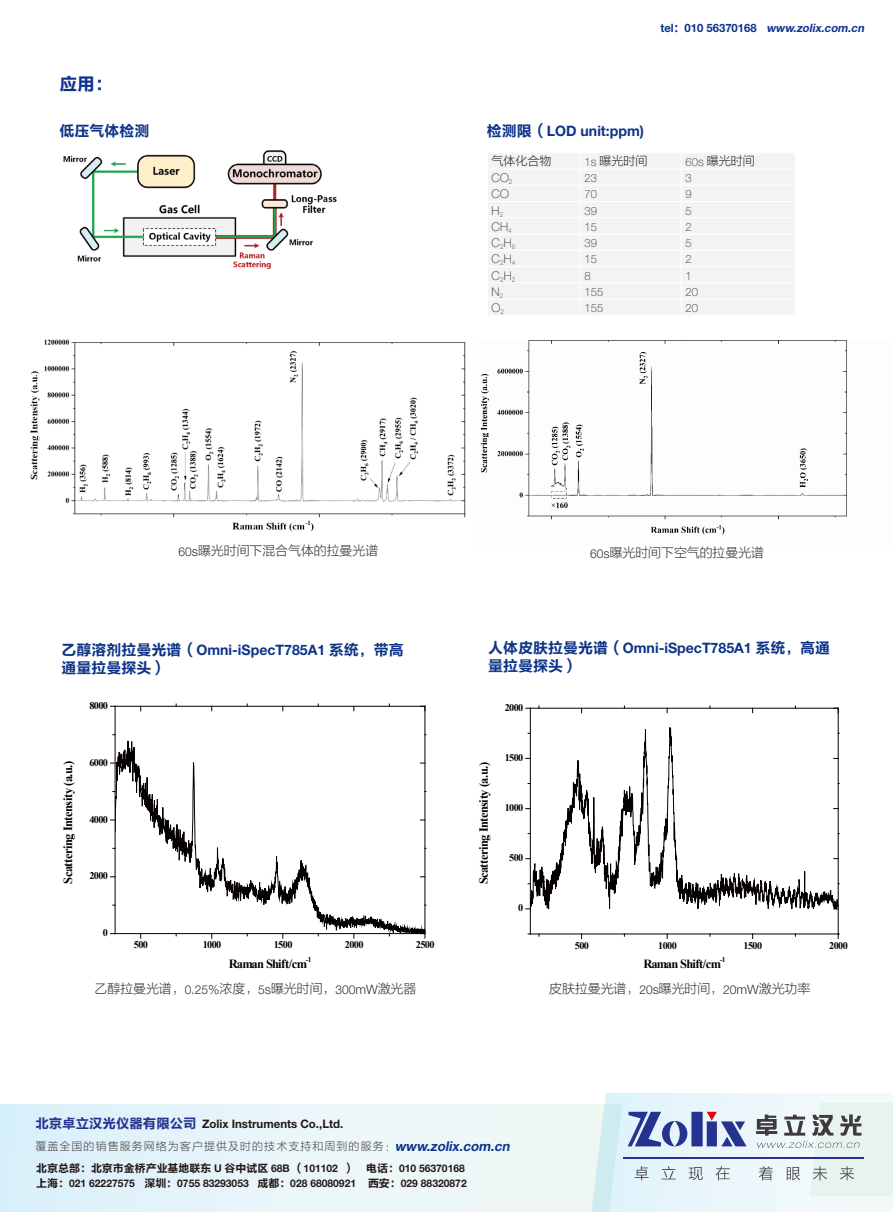
<style>
.page{position:relative;width:893px;height:1212px;background:#fff}
.page>*{position:absolute;margin:0;border:0;box-sizing:border-box;transform-origin:0 0}
.大标题{font:17.7px "FZLTCHK GBK1 0";color:#0c3190}
.系列产品标题{font:15px "FZLTCHK GBK1 0";color:#0d3488}
.系列产品标题-2{font:700 14.4px "Helvetica Neue LT Pro";color:#0d3488}
.正文{font:italic 700 13.5px "Helvetica Neue LT Pro";color:#0d3488}
.正文-2{font:13.5px "FZLTCHK GBK1 0";color:#243290}
.正文-3{font:12.9px "FZLTXHK GBK1 0";color:#332d2b}
.t1{font:700 12.6px "Times New Roman";letter-spacing:-.04em;color:#060101}
.t2{font:700 12.45px "Times New Roman";letter-spacing:-.05em;color:#060101}
.正文08_表格细线{font:100 12px "Helvetica Neue LT Pro";color:#2d2523}
.正文08_表格细线-2{font:12px "FZLTXHK GBK1 0";color:#2d2523}
.正文-4{font:700 11.7px "Helvetica Neue LT Pro";color:#231916}
.正文-5{font:italic 700 11.55px "Helvetica Neue LT Pro";color:#0c3190}
.图注_页标{font:700 11.55px "Helvetica Neue LT Pro";color:#0c3190}
.正文08_表格细线-3{font:100 11.4px "Helvetica Neue LT Pro";color:#2d2523}
.图注_页标-2{font:10.95px "FZLTCHK GBK1 0";color:#231916}
.正文-6{font:10.95px "FZLTXHK GBK1 0";letter-spacing:.1em;color:#454140}
.图注_页标-3{font:700 10.5px "Helvetica Neue LT Pro";color:#231916}
.t3{font:700 10.2px "Times New Roman";letter-spacing:-.06em;color:#060101}
.t4{font:700 7.5px "Times New Roman";color:#060101}
.t5{font:700 7.35px "Times New Roman";color:#060101}
.s1{font-family:"FZLTCHK GBK1 0";font-weight:400;font-size:12px}
.s2{font-family:"FZLTCHK GBK1 0";font-weight:400;font-size:15px}
.s3{font-family:"Helvetica Neue LT Pro";font-weight:100;font-size:11.4px}
.s4{font-family:"Helvetica Neue LT Pro";font-weight:100}
.s5{font-family:"Helvetica Neue LT Pro";font-weight:300;font-size:12.15px}
.s6{font-family:"Helvetica Neue LT Pro";font-weight:300}
.s7{font-family:"Helvetica Neue LT Pro";font-weight:700;font-size:10.5px}
.s8{font-family:"FZLTCHK GBK1 0";font-weight:400;font-size:10.95px}
</style>
<div class="page">
<svg style="left:0;top:1104px;width:588px;height:108px"></svg>
<svg style="left:588px;top:1093px;width:305px;height:119px"></svg>
<img style="left:63px;top:150px;width:274px;height:120px">
<img style="left:30px;top:339px;width:436px;height:193px">
<img style="left:480px;top:340px;width:367px;height:195px">
<svg style="left:526px;top:705px;width:313px;height:234px"></svg>
<hr style="left:115px;top:706px;width:1px;height:227px;background:#060101">
<hr style="left:115px;top:706px;width:310px;height:1px;background:#060101">
<hr style="left:424px;top:706px;width:1px;height:227px;background:#060101">
<svg style="left:111px;top:718px;width:315px;height:220px"></svg>
<div style="left:488px;top:154px;width:307px;height:161px;background:#f3f3f3"></div>
<hr style="left:487px;top:169px;width:93px;height:1px;background:#fff">
<hr style="left:580px;top:169px;width:101px;height:1px;background:#fff">
<hr style="left:681px;top:169px;width:115px;height:1px;background:#fff">
<hr style="left:487px;top:185px;width:93px;height:1px;background:#fff">
<hr style="left:580px;top:185px;width:101px;height:1px;background:#fff">
<hr style="left:681px;top:185px;width:115px;height:1px;background:#fff">
<hr style="left:487px;top:201px;width:93px;height:1px;background:#fff">
<hr style="left:580px;top:201px;width:101px;height:1px;background:#fff">
<hr style="left:681px;top:201px;width:115px;height:1px;background:#fff">
<hr style="left:487px;top:217px;width:93px;height:1px;background:#fff">
<hr style="left:580px;top:217px;width:101px;height:1px;background:#fff">
<hr style="left:681px;top:217px;width:115px;height:1px;background:#fff">
<hr style="left:487px;top:234px;width:93px;height:1px;background:#fff">
<hr style="left:580px;top:234px;width:101px;height:1px;background:#fff">
<hr style="left:681px;top:234px;width:115px;height:1px;background:#fff">
<hr style="left:487px;top:250px;width:93px;height:1px;background:#fff">
<hr style="left:580px;top:250px;width:101px;height:1px;background:#fff">
<hr style="left:681px;top:250px;width:115px;height:1px;background:#fff">
<hr style="left:487px;top:266px;width:93px;height:1px;background:#fff">
<hr style="left:580px;top:266px;width:101px;height:1px;background:#fff">
<hr style="left:681px;top:266px;width:115px;height:1px;background:#fff">
<hr style="left:487px;top:282px;width:93px;height:1px;background:#fff">
<hr style="left:580px;top:282px;width:101px;height:1px;background:#fff">
<hr style="left:681px;top:282px;width:115px;height:1px;background:#fff">
<hr style="left:487px;top:299px;width:93px;height:1px;background:#fff">
<hr style="left:580px;top:299px;width:101px;height:1px;background:#fff">
<svg style="left:580px;top:154px;width:1px;height:161px"></svg>
<hr style="left:681px;top:299px;width:115px;height:1px;background:#fff">
<svg style="left:681px;top:154px;width:1px;height:161px"></svg>
<p class="大标题" style="left:59px;top:74px;width:55px">应用：</p>
<p class="系列产品标题" style="left:59px;top:123px;width:91px">低压气体检测</p>
<p class="图注_页标" style="left:660px;top:20px;width:98px">tel<span class="s1">：</span>010 56370168</p>
<p class="正文-5" style="left:766px;top:20px;width:102px">www.zolix.com.cn</p>
<p class="系列产品标题-2" style="left:487px;top:122px;width:159px"><span class="s2">检测限（</span>LOD unit:ppm)</p>
<p class="正文08_表格细线-2" style="left:492px;top:155px;width:61px">气体化合物</p>
<p class="正文08_表格细线-2" style="left:585px;top:155px;width:64px"><span class="s3">1</span><span class="s4">s</span> 曝光时间</p>
<p class="正文08_表格细线-2" style="left:686px;top:155px;width:71px"><span class="s3">60</span><span class="s4">s</span> 曝光时间</p>
<p class="正文08_表格细线" style="left:492px;top:171px;width:22px">CO<sub>2</sub></p>
<p class="正文08_表格细线-3" style="left:585px;top:171px;width:14px">23</p>
<p class="正文08_表格细线-3" style="left:686px;top:171px;width:8px">3</p>
<p class="正文08_表格细线" style="left:492px;top:187px;width:19px">CO</p>
<p class="正文08_表格细线-3" style="left:585px;top:188px;width:14px">70</p>
<p class="正文08_表格细线-3" style="left:686px;top:188px;width:8px">9</p>
<p class="正文08_表格细线" style="left:492px;top:203px;width:13px">H<sub>2</sub></p>
<p class="正文08_表格细线-3" style="left:585px;top:204px;width:14px">39</p>
<p class="正文08_表格细线-3" style="left:686px;top:204px;width:8px">5</p>
<p class="正文08_表格细线" style="left:492px;top:219px;width:22px">CH<sub>4</sub></p>
<p class="正文08_表格细线-3" style="left:585px;top:220px;width:14px">15</p>
<p class="正文08_表格细线-3" style="left:686px;top:220px;width:8px">2</p>
<p class="正文08_表格细线" style="left:492px;top:236px;width:25px">C<sub>2</sub>H<sub>6</sub></p>
<p class="正文08_表格细线-3" style="left:585px;top:236px;width:14px">39</p>
<p class="正文08_表格细线-3" style="left:686px;top:236px;width:8px">5</p>
<p class="正文08_表格细线" style="left:492px;top:252px;width:25px">C<sub>2</sub>H<sub>4</sub></p>
<p class="正文08_表格细线-3" style="left:585px;top:253px;width:14px">15</p>
<p class="正文08_表格细线-3" style="left:686px;top:253px;width:8px">2</p>
<p class="正文08_表格细线" style="left:492px;top:268px;width:25px">C<sub>2</sub>H<sub>2</sub></p>
<p class="正文08_表格细线-3" style="left:585px;top:269px;width:8px">8</p>
<p class="正文08_表格细线-3" style="left:686px;top:269px;width:8px">1</p>
<p class="正文08_表格细线" style="left:492px;top:284px;width:13px">N<sub>2</sub></p>
<p class="正文08_表格细线-3" style="left:585px;top:285px;width:20px">155</p>
<p class="正文08_表格细线-3" style="left:686px;top:285px;width:14px">20</p>
<p class="正文08_表格细线" style="left:492px;top:301px;width:14px">O<sub>2</sub></p>
<p class="正文08_表格细线-3" style="left:585px;top:301px;width:20px">155</p>
<p class="正文08_表格细线-3" style="left:686px;top:301px;width:14px">20</p>
<p class="正文-3" style="left:179px;top:543px;width:201px"><span class="s5">60</span><span class="s6">s</span>曝光时间下混合气体的拉曼光谱</p>
<p class="正文-3" style="left:590px;top:545px;width:175px"><span class="s5">60</span><span class="s6">s</span>曝光时间下空气的拉曼光谱</p>
<p class="系列产品标题-2" style="left:62px;top:641px;width:344px"><span class="s2">乙醇溶剂拉曼光谱（</span>Omni-iSpecT785A1 <span class="s2">系统，带高</span></p>
<p class="系列产品标题" style="left:62px;top:660px;width:106px">通量拉曼探头）</p>
<p class="系列产品标题-2" style="left:488px;top:639px;width:343px"><span class="s2">人体皮肤拉曼光谱（</span>Omni-iSpecT785A1 <span class="s2">系统，高通</span></p>
<p class="系列产品标题" style="left:488px;top:658px;width:91px">量拉曼探头）</p>
<p class="t3" style="left:89px;top:698px;width:20px">8000</p>
<p class="t3" style="left:505px;top:700px;width:20px">2000</p>
<p class="t1" style="left:59px;top:883px;width:124px;rotate:-90deg">Scattering Intensity (a.u.)</p>
<p class="t3" style="left:89px;top:755px;width:20px">6000</p>
<p class="t3" style="left:89px;top:812px;width:20px">4000</p>
<p class="t3" style="left:89px;top:869px;width:20px">2000</p>
<p class="t2" style="left:475px;top:884px;width:124px;rotate:-90deg">Scattering Intensity (a.u.)</p>
<p class="t3" style="left:505px;top:750px;width:20px">1500</p>
<p class="t3" style="left:505px;top:801px;width:20px">1000</p>
<p class="t3" style="left:509px;top:851px;width:16px">500</p>
<p class="t3" style="left:518px;top:901px;width:7px">0</p>
<p class="t3" style="left:103px;top:926px;width:7px">0</p>
<p class="t3" style="left:134px;top:938px;width:16px">500</p>
<p class="t3" style="left:203px;top:938px;width:20px">1000</p>
<p class="t3" style="left:274px;top:938px;width:20px">1500</p>
<p class="t3" style="left:345px;top:938px;width:20px">2000</p>
<p class="t3" style="left:416px;top:938px;width:20px">2500</p>
<p class="t3" style="left:575px;top:938px;width:16px">500</p>
<p class="t3" style="left:658px;top:938px;width:20px">1000</p>
<p class="t3" style="left:744px;top:938px;width:20px">1500</p>
<p class="t3" style="left:829px;top:938px;width:20px">2000</p>
<p class="t4" style="left:306px;top:954px;width:7px">-1</p>
<p class="t2" style="left:229px;top:955px;width:80px">Raman Shift/cm</p>
<p class="t5" style="left:720px;top:955px;width:7px">-1</p>
<p class="t2" style="left:643px;top:955px;width:79px">Raman Shift/cm</p>
<p class="正文-3" style="left:95px;top:981px;width:323px">乙醇拉曼光谱，<span class="s5">0</span><span class="s6">.</span><span class="s5">25</span><span class="s6">%</span>浓度，<span class="s5">5</span><span class="s6">s</span>曝光时间，<span class="s5">300</span><span class="s6">mW</span>激光器</p>
<p class="正文-3" style="left:549px;top:981px;width:263px">皮肤拉曼光谱，<span class="s5">20</span><span class="s6">s</span>曝光时间，<span class="s5">20</span><span class="s6">mW</span>激光功率</p>
<p class="正文-2" style="left:35px;top:1116px;width:163px">北京卓立汉光仪器有限公司</p>
<p class="正文-4" style="left:202px;top:1116px;width:143px">Zolix Instruments Co.,Ltd.</p>
<p class="正文-6" style="left:35px;top:1140px;width:362px">覆盖全国的销售服务网络为客户提供及时的技术支持和周到的服务：</p>
<p class="正文" style="left:395px;top:1137px;width:119px">www.zolix.com.cn</p>
<p class="图注_页标-2" style="left:36px;top:1162px;width:430px">北京总部：北京市金桥产业基地联东 <span class="s7">U</span> 谷中试区 <span class="s7">68B</span> （<span class="s7">101102</span> ） 电话：<span class="s7">010 56370168</span></p>
<p class="图注_页标-3" style="left:36px;top:1176px;width:432px"><span class="s8">上海：</span>021 62227575 <span class="s8">深圳：</span>0755 83293053 <span class="s8">成都：</span>028 68080921 <span class="s8">西安：</span>029 88320872</p>
</div>
